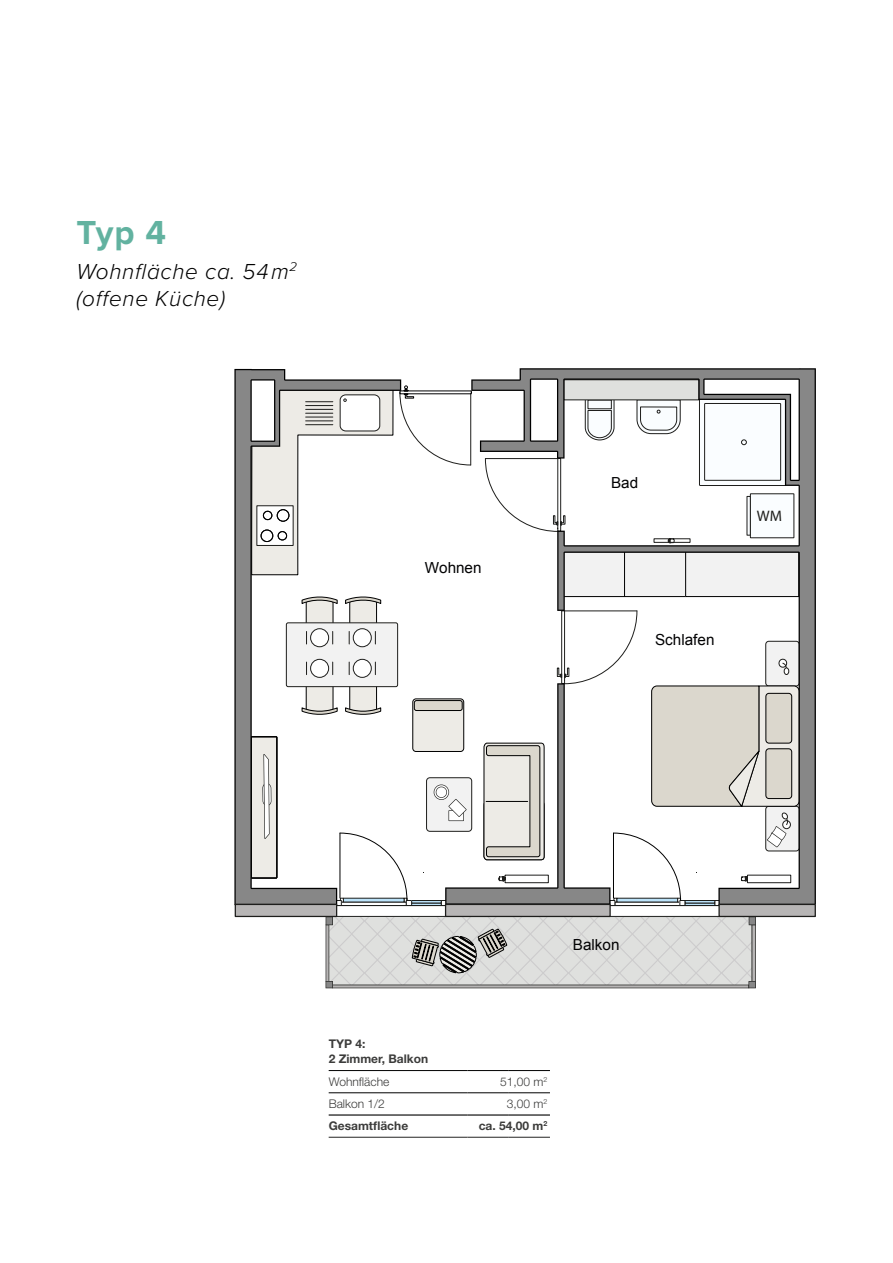
<style>
.page{position:relative;width:893px;height:1263px;background:#fff}
.page>*{position:absolute;margin:0;border:0;box-sizing:border-box;transform-origin:0 0}
.t1{font:700 34.5px "Proxima Nova";color:#62b2a0}
.t2{font:italic 300 22.5px/27px "Proxima Nova";letter-spacing:.03em;color:#000}
.t3{font:15.3px "Arial";color:#020203}
.t4{font:15.3px "Myriad Pro";color:#1e1e1c}
.t5{font:700 12px/15px "Helvetica Neue LT Std";color:#3c3c3b}
.t6{font:300 12px "Helvetica Neue LT Std";color:#3c3c3b}
</style>
<div class="page">
<hr style="left:892px;top:812px;width:1px;height:451px;background:#d6e8e3">
<svg style="left:329px;top:918px;width:421px;height:66px;background:#dcdddb"></svg>
<hr style="left:752px;top:924px;width:4px;height:58px;background:#555553">
<hr style="left:752px;top:925px;width:3px;height:56px;background:#1e1f1d">
<hr style="left:333px;top:985px;width:415px;height:3px;background:#1e1f1d">
<hr style="left:326px;top:925px;width:3px;height:56px;background:#1e1f1d">
<svg style="left:749px;top:917px;width:7px;height:8px"></svg>
<svg style="left:748px;top:981px;width:8px;height:7px"></svg>
<svg style="left:326px;top:981px;width:7px;height:7px"></svg>
<svg style="left:326px;top:917px;width:7px;height:8px"></svg>
<div style="left:413px;top:699px;width:51px;height:52px;background:#edebe6;border-radius:3px"></div>
<div style="left:412px;top:698px;width:52px;height:54px;border:1px solid #000;border-radius:3px"></div>
<div style="left:414px;top:700px;width:48px;height:10px;background:#dbd7cd;border-radius:2px"></div>
<div style="left:414px;top:700px;width:48px;height:11px;border:1px solid #000;border-radius:2px"></div>
<div style="left:427px;top:778px;width:45px;height:53px;background:#f2f2f2;border-radius:3px"></div>
<div style="left:426px;top:777px;width:46px;height:55px;border:1px solid #1e1e1c;border-radius:3px"></div>
<svg style="left:412px;top:928px;width:95px;height:45px;background:#a3a3a0"></svg>
<div style="left:411px;top:903px;width:31px;height:3px;border:1px solid #1e1f1d"></div>
<div style="left:411px;top:900px;width:31px;height:3px;border:1px solid #1e1f1d"></div>
<div style="left:335px;top:905px;width:113px;height:12px;border:1px solid #1e1f1d"></div>
<div style="left:609px;top:905px;width:112px;height:12px;border:1px solid #1e1f1d"></div>
<svg style="left:401px;top:386px;width:70px;height:80px"></svg>
<svg style="left:337px;top:871px;width:75px;height:35px"></svg>
<svg style="left:434px;top:698px;width:284px;height:208px"></svg>
<svg style="left:234px;top:369px;width:167px;height:536px"></svg>
<svg style="left:471px;top:368px;width:345px;height:537px"></svg>
<div style="left:235px;top:904px;width:102px;height:12px;background:#b7b5b5"></div>
<div style="left:235px;top:904px;width:102px;height:13px;border:1px solid #1e1e1c"></div>
<div style="left:446px;top:904px;width:164px;height:12px;background:#b7b5b5"></div>
<div style="left:445px;top:904px;width:166px;height:13px;border:1px solid #1e1e1c"></div>
<div style="left:719px;top:904px;width:96px;height:12px;background:#b7b5b5"></div>
<div style="left:718px;top:904px;width:98px;height:13px;border:1px solid #1e1e1c"></div>
<hr style="left:329px;top:1092px;width:139px;height:1px;background:#000">
<hr style="left:468px;top:1092px;width:41px;height:1px;background:#000">
<hr style="left:509px;top:1092px;width:41px;height:1px;background:#000">
<hr style="left:329px;top:1114px;width:139px;height:1px;background:#000">
<hr style="left:468px;top:1114px;width:41px;height:1px;background:#000">
<hr style="left:509px;top:1114px;width:41px;height:1px;background:#000">
<hr style="left:329px;top:1137px;width:139px;height:1px;background:#3c3c3b">
<hr style="left:468px;top:1137px;width:41px;height:1px;background:#3c3c3b">
<hr style="left:509px;top:1137px;width:41px;height:1px;background:#3c3c3b">
<hr style="left:329px;top:1070px;width:139px;height:1px;background:#000">
<hr style="left:468px;top:1070px;width:41px;height:1px;background:#000">
<hr style="left:509px;top:1070px;width:41px;height:1px;background:#000">
<h1 class="t1" style="left:77px;top:207px;width:91px">Typ 4</h1>
<h2 class="t2" style="left:77px;top:256px;width:222px">Wohnfläche ca. 54 m<sup>2 </sup>(offene Küche)</h2>
<p class="t3" style="left:425px;top:557px;width:58px">Wohnen</p>
<p class="t3" style="left:611px;top:473px;width:29px">Bad</p>
<p class="t4" style="left:757px;top:506px;width:27px">WM</p>
<p class="t3" style="left:655px;top:629px;width:61px">Schlafen</p>
<p class="t3" style="left:573px;top:934px;width:48px">Balkon</p>
<p class="t5" style="left:329px;top:1036px;width:101px">TYP 4:<br>2 Zimmer, Balkon</p>
<p class="t6" style="left:329px;top:1074px;width:62px">Wohnfläche</p>
<p class="t6" style="left:500px;top:1074px;width:49px">51,00 m<sup>2</sup></p>
<p class="t6" style="left:329px;top:1096px;width:58px">Balkon 1/2</p>
<p class="t6" style="left:507px;top:1096px;width:42px">3,00 m<sup>2</sup></p>
<p class="t5" style="left:329px;top:1118px;width:81px">Gesamtfläche</p>
<p class="t5" style="left:479px;top:1118px;width:70px">ca. 54,00 m<sup>2</sup></p>
</div>
